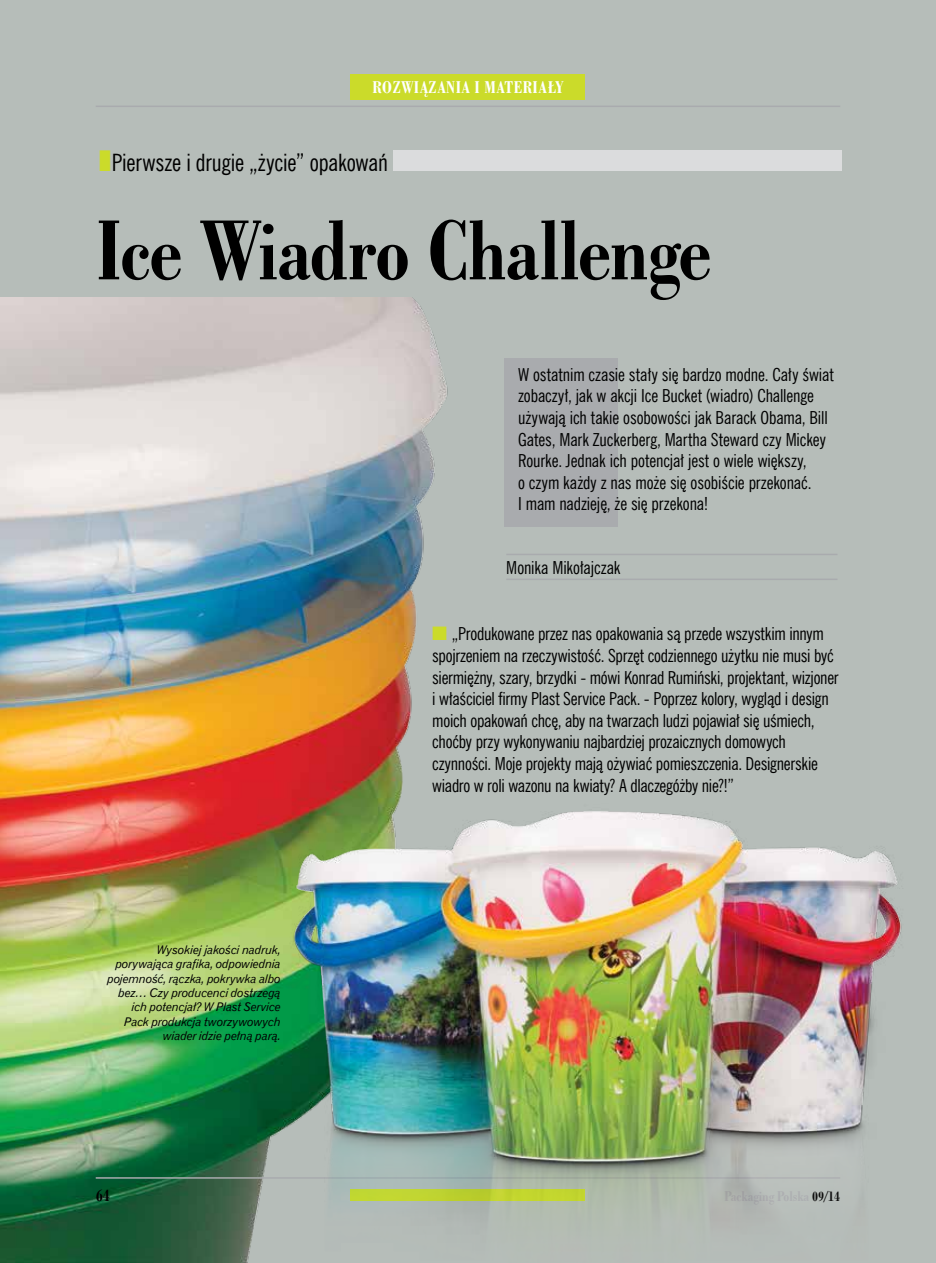
<style>
.page{position:relative;width:936px;height:1263px;background:#fff}
.page>*{position:absolute;margin:0;border:0;box-sizing:border-box;transform-origin:0 0}
.t1{font:24px "News Goth Cn EU";letter-spacing:-.01em;color:#000}
.t2{font:18px/21.6px "News Goth Cn EU";letter-spacing:-.01em;color:#000}
.t3{font:18px "Bodoni Bd Cn EU";letter-spacing:.03em;color:#fff}
.t4{font:18px "Bodoni Bd Cn EU";color:#000}
.t5{font:italic 12px/14.4px "Gothic 720 EU";letter-spacing:-.02em;color:#000;text-align:right}
.s1{color:#cbdb2a}
</style>
<div class="page">
<div style="left:0;top:0;width:935px;height:1263px;background:#b6bdb9"></div>
<img style="left:0;top:297px;width:448px;height:966px">
<hr style="left:96px;top:1177px;width:744px;height:2px;background:#a9abae">
<hr style="left:96px;top:106px;width:744px;height:1px;background:#a9abae">
<div style="left:351px;top:74px;width:234px;height:26px;background:#cbdb2a"></div>
<div style="left:504px;top:358px;width:114px;height:168px;background:#a9abae"></div>
<hr style="left:506px;top:554px;width:331px;height:1px;background:#a9abae">
<hr style="left:506px;top:579px;width:331px;height:1px;background:#a9abae">
<div style="left:393px;top:150px;width:448px;height:21px;background:#dbdcdd"></div>
<svg style="left:99px;top:220px;width:610px;height:80px"></svg>
<img style="left:230px;top:742px;width:671px;height:521px">
<p class="t3" style="left:372px;top:76px;width:192px">ROZWIĄZANIA I MATERIAŁY</p>
<h1 class="t1" style="left:112px;top:148px;width:278px">Pierwsze i drugie „życie” opakowań</h1>
<p class="t5" style="left:107px;top:943px;width:175px">Wysokiej jakości nadruk, porywająca grafika, odpowiednia pojemność, rączka, pokrywka albo bez… Czy producenci dostrzegą ich potencjał? W Plast Service<br>Pack produkcja tworzywowych wiader idzie pełną parą.</p>
<p class="t4" style="left:96px;top:1185px;width:16px">64</p>
<p class="t2" style="left:518px;top:364px;width:317px">W ostatnim czasie stały się bardzo modne. Cały świat zobaczył, jak w akcji Ice Bucket (wiadro) Challenge używają ich takie osobowości jak Barack Obama, Bill Gates, Mark Zuckerberg, Martha Steward czy Mickey Rourke. Jednak ich potencjał jest o wiele większy,<br>o czym każdy z nas może się osobiście przekonać.<br>I mam nadzieję, że się przekona!</p>
<p class="t2" style="left:506px;top:557px;width:116px">Monika Mikołajczak</p>
<p class="t2" style="left:432px;top:623px;width:408px"><span class="s1">■</span> „Produkowane przez nas opakowania są przede wszystkim innym spojrzeniem na rzeczywistość. Sprzęt codziennego użytku nie musi być siermiężny, szary, brzydki - mówi Konrad Rumiński, projektant, wizjoner i właściciel firmy Plast Service Pack. - Poprzez kolory, wygląd i design moich opakowań chcę, aby na twarzach ludzi pojawiał się uśmiech, choćby przy wykonywaniu najbardziej prozaicznych domowych czynności. Moje projekty mają ożywiać pomieszczenia. Designerskie wiadro w roli wazonu na kwiaty? A dlaczegóżby nie?!”</p>
</div>
